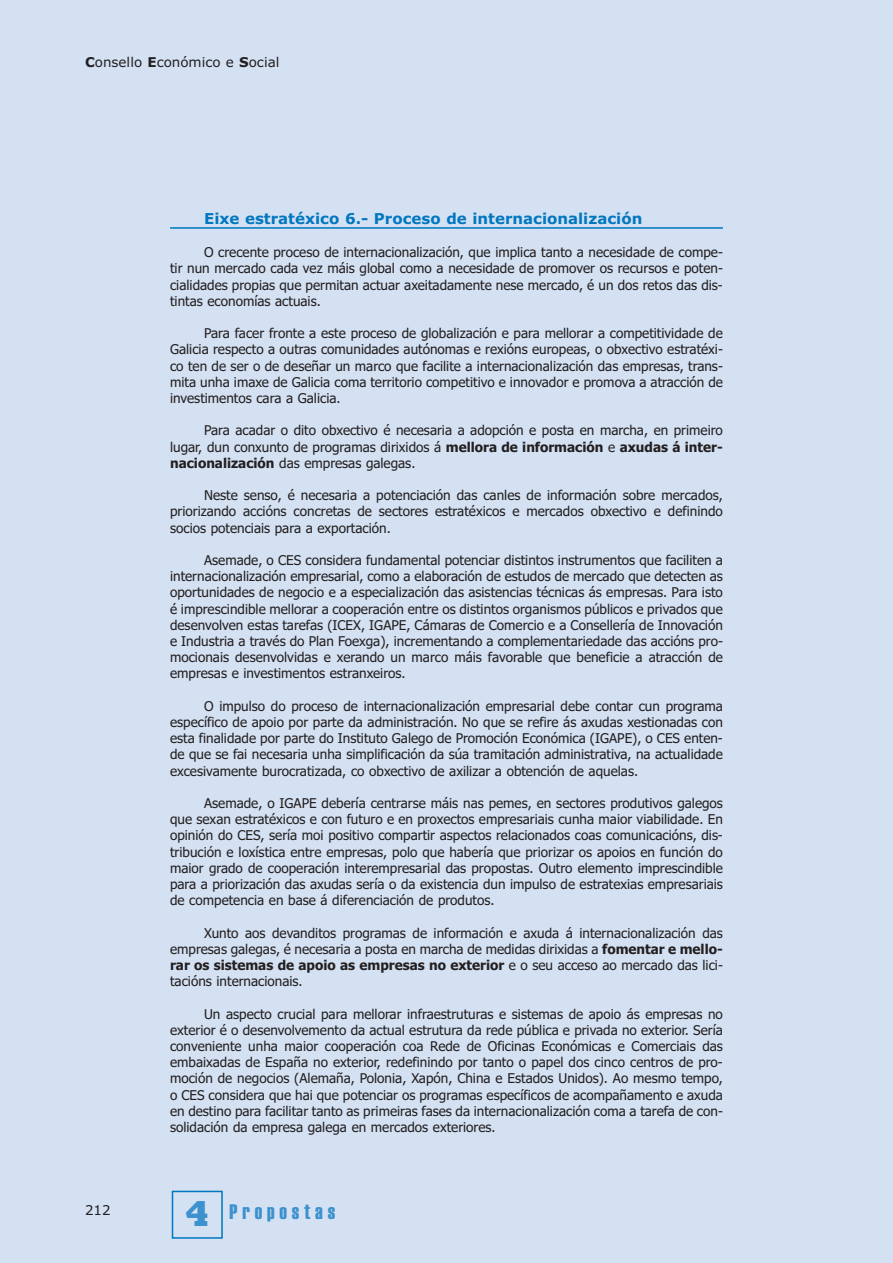
<style>
.page{position:relative;width:893px;height:1263px;background:#fff}
.page>*{position:absolute;margin:0;border:0;box-sizing:border-box;transform-origin:0 0}
.t1{font:21px "Haettenschweiler";letter-spacing:.235em;color:#3d91ce}
.t2{font:700 15px "Verdana";color:#0077c0}
.t3{font:13.5px/16.2px "Tahoma";color:#231f20;text-align:justify}
.t4{font:13.5px "Verdana";color:#231f20}
.s1{font-weight:700}
.s2{font-family:"Rockwell";font-weight:800;font-size:36px}
</style>
<div class="page">
<div style="left:0;top:0;width:892px;height:1263px;background:#d4e1f2"></div>
<hr style="left:170px;top:227px;width:553px;height:2px;background:#0077c0">
<div style="left:172px;top:1191px;width:51px;height:48px;border:2px solid #0077c0"></div>
<p class="t4" style="left:85px;top:54px;width:196px"><span class="s1">C</span>onsello <span class="s1">E</span>conómico e <span class="s1">S</span>ocial</p>
<p class="t2" style="left:204px;top:210px;width:440px">Eixe estratéxico 6.- Proceso de internacionalización</p>
<p class="t3" style="left:170px;top:244px;width:554px;text-indent:34px">O crecente proceso de internacionalización, que implica tanto a necesidade de compe&shy;tir nun mercado cada vez máis global como a necesidade de promover os recursos e poten&shy;cialidades propias que permitan actuar axeitadamente nese mercado, é un dos retos das dis&shy;tintas economías actuais.</p>
<p class="t3" style="left:170px;top:325px;width:554px;text-indent:34px">Para facer fronte a este proceso de globalización e para mellorar a competitividade de Galicia respecto a outras comunidades autónomas e rexións europeas, o obxectivo estratéxi&shy;co ten de ser o de deseñar un marco que facilite a internacionalización das empresas, trans&shy;mita unha imaxe de Galicia coma territorio competitivo e innovador e promova a atracción de investimentos cara a Galicia.</p>
<p class="t3" style="left:170px;top:423px;width:554px;text-indent:34px">Para acadar o dito obxectivo é necesaria a adopción e posta en marcha, en primeiro lugar, dun conxunto de programas dirixidos á <span class="s1">mellora de información</span> e <span class="s1">axudas á inter&shy;nacionalización</span> das empresas galegas.</p>
<p class="t3" style="left:170px;top:487px;width:554px;text-indent:34px">Neste senso, é necesaria a potenciación das canles de información sobre mercados, priorizando accións concretas de sectores estratéxicos e mercados obxectivo e definindo socios potenciais para a exportación.</p>
<p class="t3" style="left:170px;top:552px;width:554px;text-indent:34px">Asemade, o CES considera fundamental potenciar distintos instrumentos que faciliten a internacionalización empresarial, como a elaboración de estudos de mercado que detecten as oportunidades de negocio e a especialización das asistencias técnicas ás empresas. Para isto é imprescindible mellorar a cooperación entre os distintos organismos públicos e privados que desenvolven estas tarefas (ICEX, IGAPE, Cámaras de Comercio e a Consellería de Innovación e Industria a través do Plan Foexga), incrementando a complementariedade das accións pro&shy;mocionais desenvolvidas e xerando un marco máis favorable que beneficie a atracción de empresas e investimentos estranxeiros.</p>
<p class="t3" style="left:170px;top:698px;width:554px;text-indent:34px">O impulso do proceso de internacionalización empresarial debe contar cun programa específico de apoio por parte da administración. No que se refire ás axudas xestionadas con esta finalidade por parte do Instituto Galego de Promoción Económica (IGAPE), o CES enten&shy;de que se fai necesaria unha simplificación da súa tramitación administrativa, na actualidade excesivamente burocratizada, co obxectivo de axilizar a obtención de aquelas.</p>
<p class="t3" style="left:170px;top:795px;width:554px;text-indent:34px">Asemade, o IGAPE debería centrarse máis nas pemes, en sectores produtivos galegos que sexan estratéxicos e con futuro e en proxectos empresariais cunha maior viabilidade. En opinión do CES, sería moi positivo compartir aspectos relacionados coas comunicacións, dis&shy;tribución e loxística entre empresas, polo que habería que priorizar os apoios en función do maior grado de cooperación interempresarial das propostas. Outro elemento imprescindible para a priorización das axudas sería o da existencia dun impulso de estratexias empresariais de competencia en base á diferenciación de produtos.</p>
<p class="t3" style="left:170px;top:925px;width:554px;text-indent:34px">Xunto aos devanditos programas de información e axuda á internacionalización das empresas galegas, é necesaria a posta en marcha de medidas dirixidas a <span class="s1">fomentar e mello&shy;rar os sistemas de apoio as empresas no exterior</span> e o seu acceso ao mercado das lici&shy;tacións internacionais.</p>
<p class="t3" style="left:170px;top:1006px;width:554px;text-indent:34px">Un aspecto crucial para mellorar infraestruturas e sistemas de apoio ás empresas no exterior é o desenvolvemento da actual estrutura da rede pública e privada no exterior. Sería conveniente unha maior cooperación coa Rede de Oficinas Económicas e Comerciais das embaixadas de España no exterior, redefinindo por tanto o papel dos cinco centros de pro&shy;moción de negocios (Alemaña, Polonia, Xapón, China e Estados Unidos). Ao mesmo tempo, o CES considera que hai que potenciar os programas específicos de acompañamento e axuda en destino para facilitar tanto as primeiras fases da internacionalización coma a tarefa de con&shy;solidación da empresa galega en mercados exteriores.</p>
<p class="t4" style="left:85px;top:1202px;width:27px">212</p>
<h1 class="t1" style="left:185px;top:1200px;width:152px"><span class="s2">4</span> Propostas</h1>
</div>
